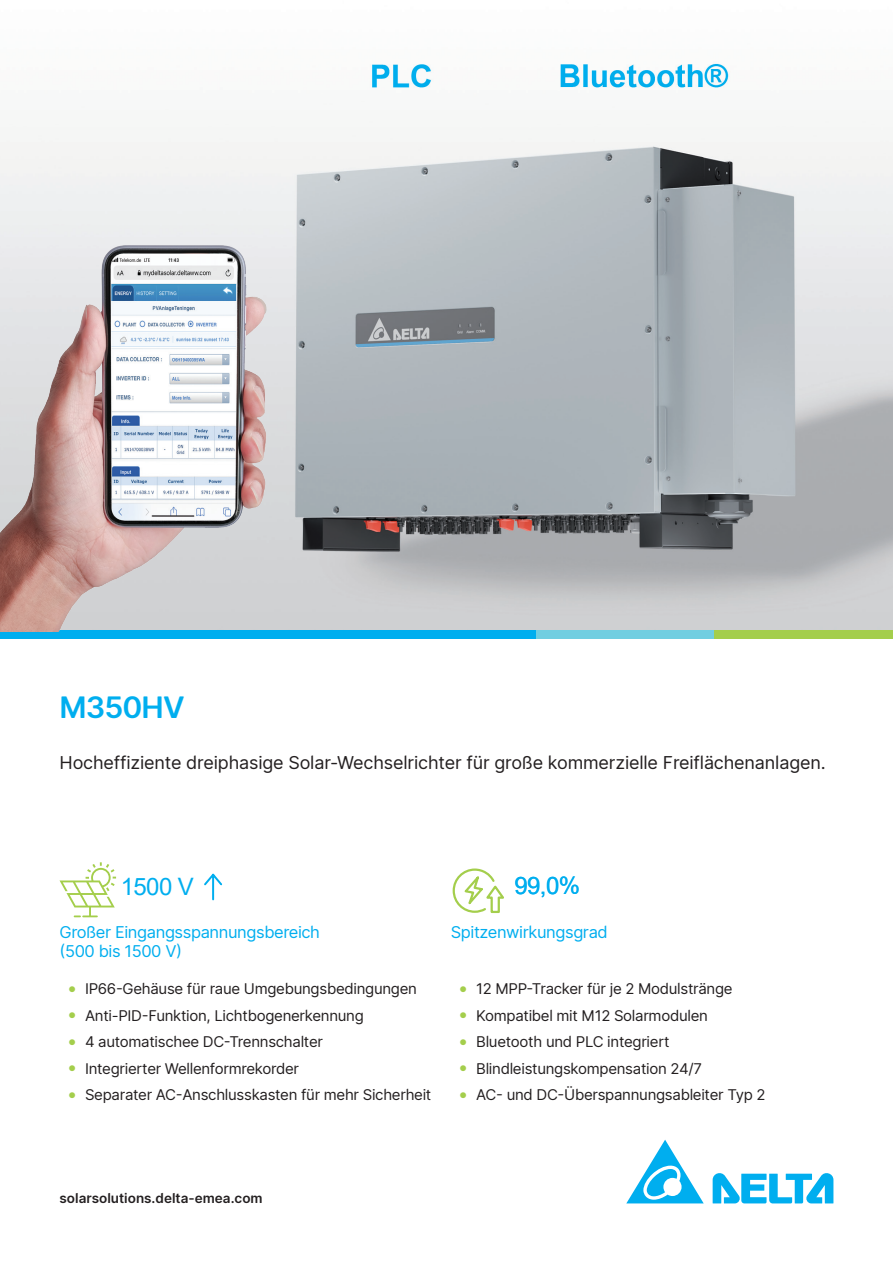
<style>
.page{position:relative;width:893px;height:1263px;background:#fff}
.page>*{position:absolute;margin:0;border:0;box-sizing:border-box;transform-origin:0 0}
.ST-Title_L-pf{font:600 30px "Delta Sans";letter-spacing:-.03em;color:#00aeef}
.ST-Main_feature_number-pf{font:24px "Arial";letter-spacing:-.025em;color:#00aeef}
.ST-Teaser_L-pf{font:18px "Delta Sans";letter-spacing:-.01em;color:#231f20}
.ST-Main_feature_L-pf{font:16.5px/19.5px "Delta Sans";letter-spacing:-.025em;color:#00aeef}
.t1{font:15px "Delta Sans";letter-spacing:-.02em;color:#231f20}
.t2{font:600 13.5px "Delta Sans";color:#231f20}
.s1{font-family:"Arial";font-size:13.5px;color:#a4ce4c}
</style>
<div class="page">
<img style="left:0;top:63px;width:893px;height:567px">
<svg style="left:60px;top:862px;width:56px;height:55px"></svg>
<svg style="left:452px;top:868px;width:52px;height:45px"></svg>
<svg style="left:204px;top:873px;width:19px;height:28px"></svg>
<svg style="left:713px;top:1173px;width:120px;height:30px"></svg>
<svg style="left:626px;top:1140px;width:78px;height:63px"></svg>
<div style="left:0;top:630px;width:536px;height:9px;background:#00aeef"></div>
<div style="left:536px;top:630px;width:178px;height:9px;background:#71cee1"></div>
<div style="left:714px;top:630px;width:179px;height:9px;background:#a4ce4c"></div>
<img style="left:0;top:246px;width:274px;height:385px">
<p class="ST-Title_L-pf" style="left:60px;top:684px;width:127px">M350HV</p>
<p class="ST-Teaser_L-pf" style="left:60px;top:749px;width:768px">Hocheffiziente dreiphasige Solar-Wechselrichter für große kommerzielle Freiflächenanlagen.</p>
<p class="ST-Main_feature_number-pf" style="left:121px;top:870px;width:75px">1500 V</p>
<p class="ST-Main_feature_number-pf" style="left:514px;top:869px;width:67px">99,0%</p>
<p class="ST-Main_feature_L-pf" style="left:60px;top:922px;width:262px">Großer Eingangsspannungsbereich (500 bis 1500 V)</p>
<p class="ST-Main_feature_L-pf" style="left:451px;top:922px;width:159px">Spitzenwirkungsgrad</p>
<p class="t1" style="left:68px;top:978px;width:350px"><span class="s1">●</span> IP66-Gehäuse für raue Umgebungsbedingungen</p>
<p class="t1" style="left:68px;top:1004px;width:297px"><span class="s1">●</span> Anti-PID-Funktion, Lichtbogenerkennung</p>
<p class="t1" style="left:68px;top:1031px;width:256px"><span class="s1">●</span> 4 automatischee DC-Trennschalter</p>
<p class="t1" style="left:68px;top:1057px;width:233px"><span class="s1">●</span> Integrierter Wellenformrekorder</p>
<p class="t1" style="left:68px;top:1084px;width:365px"><span class="s1">●</span> Separater AC-Anschlusskasten für mehr Sicherheit</p>
<p class="t1" style="left:459px;top:978px;width:275px"><span class="s1">●</span> 12 MPP-Tracker für je 2 Modulstränge</p>
<p class="t1" style="left:459px;top:1004px;width:250px"><span class="s1">●</span> Kompatibel mit M12 Solarmodulen</p>
<p class="t1" style="left:459px;top:1031px;width:212px"><span class="s1">●</span> Bluetooth und PLC integriert</p>
<p class="t1" style="left:459px;top:1057px;width:244px"><span class="s1">●</span> Blindleistungskompensation 24/7</p>
<p class="t1" style="left:459px;top:1084px;width:308px"><span class="s1">●</span> AC- und DC-Überspannungsableiter Typ 2</p>
<p class="t2" style="left:60px;top:1188px;width:205px">solarsolutions.delta-emea.com</p>
</div>
